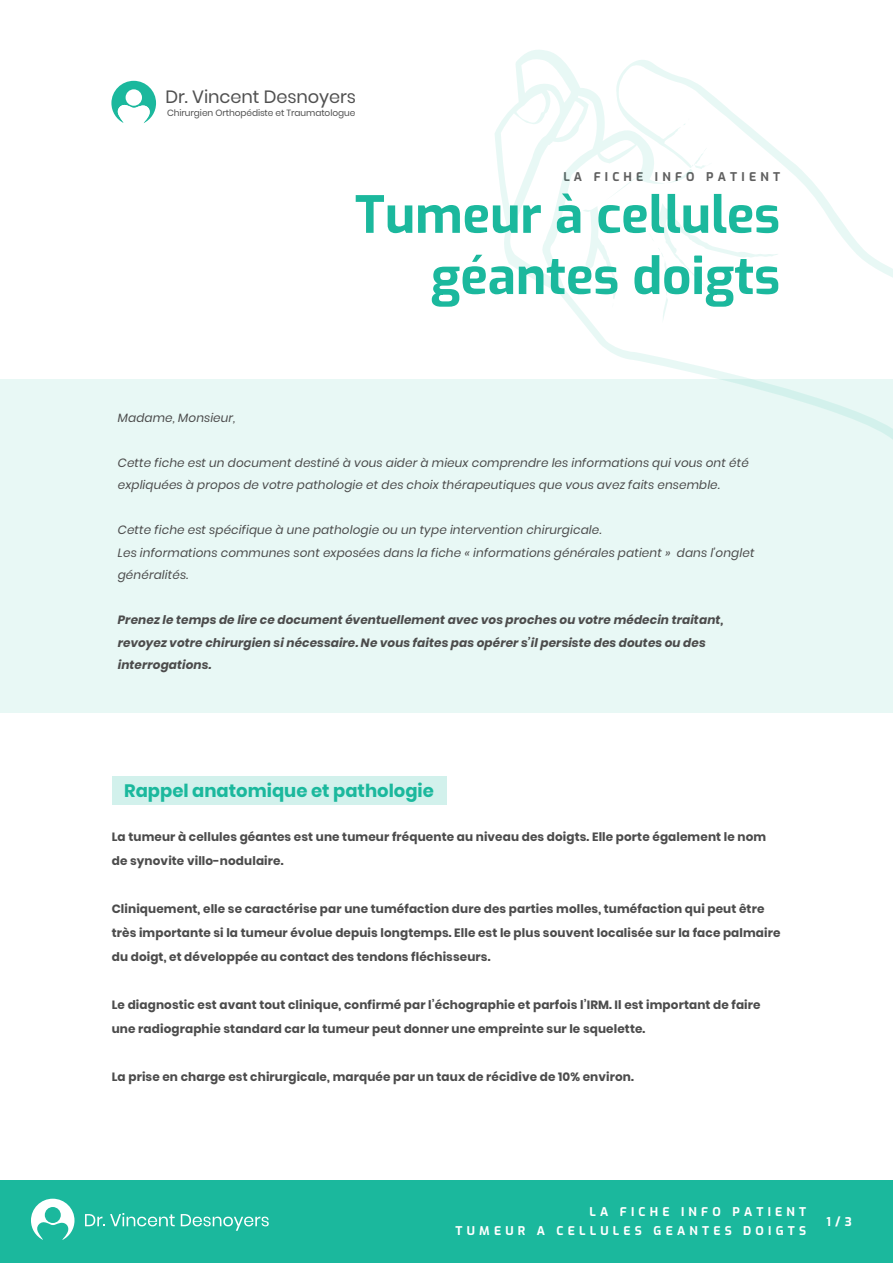
<style>
.page{position:relative;width:893px;height:1263px;background:#fff}
.page>*{position:absolute;margin:0;border:0;box-sizing:border-box;transform-origin:0 0}
.t1{font:100 51px/61.2px "Exo";color:#1bb89d;text-align:right}
.t2{font:700 18px "Poppins";color:#1bb89d}
.t3{font:17.7px "Poppins";letter-spacing:-.005em;color:#515151}
.t4{font:700 12px/24px "Poppins";letter-spacing:.01em;color:#4c4c4c}
.t5{font:italic 12px/22.5px "Poppins";letter-spacing:.01em;color:#4c4c4c}
.t6{font:italic 700 12px/22.5px "Poppins";letter-spacing:.01em;color:#4c4c4c}
.t7{font:100 12px/19.5px "Exo";letter-spacing:.35em;color:#fff;text-align:right}
.t8{font:100 12px "Exo";letter-spacing:.35em;color:#606060}
.t9{font:9px "Poppins";letter-spacing:-.01em;color:#515151}
</style>
<div class="page">
<svg style="left:111px;top:81px;width:45px;height:42px"></svg>
<div style="left:126px;top:89px;width:16px;height:17px;background:#fff;border-radius:50%"></div>
<div style="left:0;top:379px;width:893px;height:334px;background:#e8f8f5"></div>
<div style="left:112px;top:776px;width:334px;height:29px;background:#d2f1ec"></div>
<div style="left:0;top:1181px;width:893px;height:82px;background:#1bb89d"></div>
<svg style="left:85px;top:1213px;width:90px;height:13px"></svg>
<svg style="left:181px;top:1214px;width:88px;height:17px"></svg>
<svg style="left:31px;top:1199px;width:44px;height:41px"></svg>
<svg style="left:495px;top:50px;width:398px;height:389px"></svg>
<svg style="left:624px;top:203px;width:155px;height:126px"></svg>
<h3 class="t3" style="left:166px;top:86px;width:192px">Dr. Vincent Desnoyers</h3>
<p class="t9" style="left:167px;top:107px;width:190px">Chirurgien Orthopédiste et Traumatologue</p>
<p class="t8" style="left:563px;top:168px;width:218px">LA FICHE INFO PATIENT</p>
<h1 class="t1" style="left:355px;top:181px;width:427px">Tumeur à cellules géantes doigts</h1>
<p class="t5" style="left:118px;top:407px;width:119px">Madame, Monsieur,</p>
<p class="t5" style="left:118px;top:452px;width:633px">Cette fiche est un document destiné à vous aider à mieux comprendre les informations qui vous ont été expliquées à propos de votre pathologie et des choix thérapeutiques que vous avez faits ensemble.</p>
<p class="t5" style="left:118px;top:519px;width:638px">Cette fiche est spécifique à une pathologie ou un type intervention chirurgicale.<br>Les informations communes sont exposées dans la fiche « informations générales patient » dans l’onglet généralités.</p>
<p class="t6" style="left:118px;top:609px;width:607px">Prenez le temps de lire ce document éventuellement avec vos proches ou votre médecin traitant, revoyez votre chirurgien si nécessaire. Ne vous faites pas opérer s’il persiste des doutes ou des interrogations.</p>
<h2 class="t2" style="left:124px;top:780px;width:311px">Rappel anatomique et pathologie</h2>
<p class="t4" style="left:112px;top:825px;width:656px">La tumeur à cellules géantes est une tumeur fréquente au niveau des doigts. Elle porte également le nom de synovite villo-nodulaire.</p>
<p class="t4" style="left:112px;top:897px;width:670px">Cliniquement, elle se caractérise par une tuméfaction dure des parties molles, tuméfaction qui peut être très importante si la tumeur évolue depuis longtemps. Elle est le plus souvent localisée sur la face palmaire du doigt, et développée au contact des tendons fléchisseurs.</p>
<p class="t4" style="left:112px;top:993px;width:650px">Le diagnostic est avant tout clinique, confirmé par l’échographie et parfois l’IRM. Il est important de faire une radiographie standard car la tumeur peut donner une empreinte sur le squelette.</p>
<p class="t4" style="left:112px;top:1065px;width:524px">La prise en charge est chirurgicale, marquée par un taux de récidive de 10% environ.</p>
<p class="t7" style="left:456px;top:1201px;width:352px">LA FICHE INFO PATIENT<br>TUMEUR A CELLULES GEANTES DOIGTS</p>
<p class="t7" style="left:826px;top:1211px;width:27px">1/3</p>
</div>
